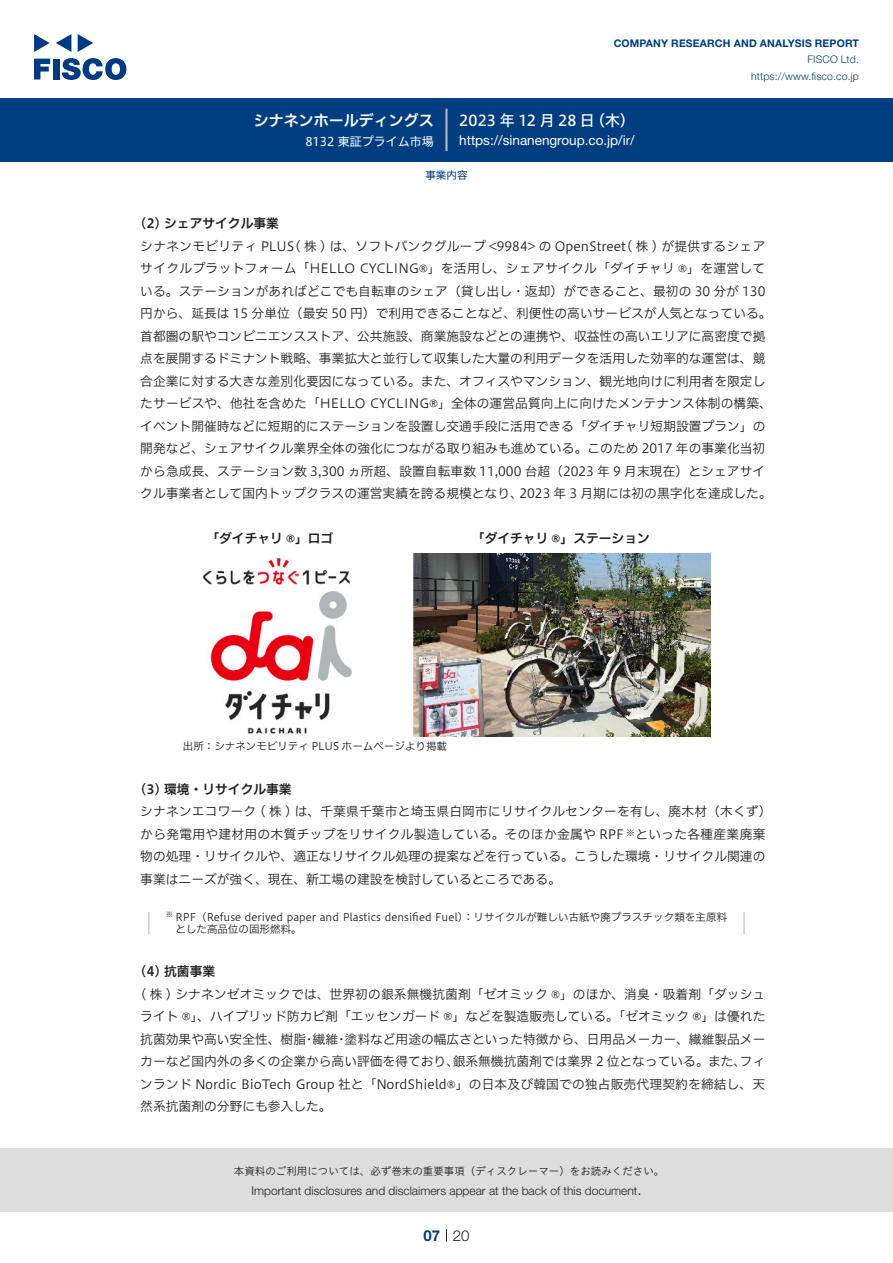
<style>
.page{position:relative;width:893px;height:1263px;background:#fff}
.page>*{position:absolute;margin:0;border:0;box-sizing:border-box;transform-origin:0 0}
.t1{font:15px "Hiragino UD Sans F Std N W5";letter-spacing:.01em;color:#fff}
.t2{font:15px "Hiragino UD Sans F Std N W6";color:#fff}
.t3{font:300 15px "Helvetica Neue LT Std";color:#231f20}
.t4{font:700 15px "Helvetica Neue LT Std";color:#003d81}
.t5{font:13.5px "Helvetica Neue LT Std";color:#fff}
.t6{font:12.75px/22.5px "Hiragino UD Sans F Std N W3";color:#231f20}
.t7{font:12.75px "Hiragino UD Sans F Std N W3";letter-spacing:.025em;color:#231f20}
.t8{font:12.75px "Hiragino UD Sans F Std N W6";color:#231f20}
.t9{font:300 12px "Helvetica Neue LT Std";color:#231f20}
.t10{font:12px "Hiragino UD Sans F Std N W4";color:#fff}
.t11{font:10.5px "Hiragino UD Sans F Std N W3";color:#231f20}
.t12{font:10.5px "Hiragino UD Sans Std W3";color:#231f20}
.t13{font:700 10.5px "Helvetica Neue LT Std";letter-spacing:.015em;color:#003d81}
.t14{font:300 10.5px/16.5px "Helvetica Neue LT Std";letter-spacing:.015em;color:#003d81;text-align:right}
.t15{font:10.5px "Hiragino UD Sans F Std N W4";color:#003d81}
.t16{font:8.85px "Hiragino UD Sans F Std N W3";color:#231f20}
.t17{font:7.35px "Hiragino UD Sans F Std N W3";color:#231f20}
</style>
<div class="page">
<div style="left:0;top:1148px;width:893px;height:64px;background:#ddd"></div>
<svg style="left:34px;top:59px;width:16px;height:20px"></svg>
<div style="left:53px;top:59px;width:6px;height:20px;background:#003a83"></div>
<svg style="left:62px;top:58px;width:64px;height:22px"></svg>
<svg style="left:34px;top:34px;width:16px;height:18px"></svg>
<svg style="left:78px;top:34px;width:15px;height:18px"></svg>
<svg style="left:56px;top:34px;width:15px;height:18px"></svg>
<div style="left:0;top:98px;width:893px;height:64px;background:#003d81"></div>
<hr style="left:445px;top:109px;width:3px;height:42px;background:#b5b5b6">
<svg style="left:446px;top:1229px;width:1px;height:13px"></svg>
<img style="left:202px;top:553px;width:508px;height:184px">
<hr style="left:148px;top:912px;width:2px;height:22px;background:#d3d3d3">
<hr style="left:743px;top:912px;width:2px;height:22px;background:#d3d3d3">
<p class="t2" style="left:254px;top:109px;width:182px">シナネンホールディングス</p>
<p class="t10" style="left:305px;top:132px;width:130px">8132 東証プライム市場</p>
<p class="t13" style="left:614px;top:37px;width:247px">COMPANY RESEARCH AND ANALYSIS REPORT</p>
<p class="t14" style="left:751px;top:51px;width:109px">FISCO Ltd. https://www.fisco.co j p.</p>
<p class="t1" style="left:590px;top:109px;width:46px">（木(</p>
<p class="t1" style="left:459px;top:109px;width:137px">2023 年 12 月 28 日</p>
<p class="t5" style="left:459px;top:132px;width:177px">https://sinanengroup. c o j p. /i r/</p>
<p class="t15" style="left:425px;top:167px;width:43px">事業内容</p>
<p class="t8" style="left:140px;top:214px;width:140px">2( ) シェアサイクル事業</p>
<p class="t7" style="left:140px;top:236px;width:627px">シナネンモビリティ PLUS( 株 ) は、ソフトバンクグループ &lt;9984&gt; の OpenStreet( 株 ) が提供するシェア</p>
<p class="t7" style="left:140px;top:259px;width:626px">サイクルプラットフォーム「HELLO CYCLING®」を活用し、シェアサイクル「ダイチャリ ®」を運営して</p>
<p class="t6" style="left:140px;top:279px;width:627px">いる。ステーションがあればどこでも自転車のシェア（貸し出し・返却）ができること、最初の 30 分が 130</p>
<p class="t6" style="left:140px;top:301px;width:633px">円から、延長は 15 分単位（最安 50 円）で利用できることなど、利便性の高いサービスが人気となっている。</p>
<p class="t6" style="left:140px;top:324px;width:627px">首都圏の駅やコンビニエンスストア、公共施設、商業施設などとの連携や、収益性の高いエリアに高密度で拠</p>
<p class="t6" style="left:140px;top:346px;width:627px">点を展開するドミナント戦略、事業拡大と並行して収集した大量の利用データを活用した効率的な運営は、競</p>
<p class="t6" style="left:140px;top:369px;width:627px">合企業に対する大きな差別化要因になっている。また、オフィスやマンション、観光地向けに利用者を限定し</p>
<p class="t6" style="left:140px;top:391px;width:633px">たサービスや、他社を含めた「HELLO CYCLING®」全体の運営品質向上に向けたメンテナンス体制の構築、</p>
<p class="t6" style="left:140px;top:414px;width:627px">イベント開催時などに短期的にステーションを設置し交通手段に活用できる「ダイチャリ短期設置プラン」の</p>
<p class="t6" style="left:140px;top:436px;width:626px">開発など、シェアサイクル業界全体の強化につながる取り組みも進めている。このため 2017 年の事業化当初</p>
<p class="t6" style="left:140px;top:459px;width:626px">から急成長、ステーション数 3,300 ヵ所超、設置自転車数 11,000 台超（2023 年 9 月末現在）とシェアサイ</p>
<p class="t6" style="left:519px;top:481px;width:254px">2023 年 3 月期には初の黒字化を達成した。</p>
<p class="t6" style="left:140px;top:481px;width:384px">クル事業者として国内トップクラスの運営実績を誇る規模となり、</p>
<p class="t8" style="left:472px;top:529px;width:179px">「ダイチャリ ®」ステーション</p>
<p class="t8" style="left:206px;top:529px;width:128px">「ダイチャリ ®」ロゴ</p>
<p class="t11" style="left:183px;top:738px;width:266px">出所：シナネンモビリティ PLUS ホームページより掲載</p>
<p class="t8" style="left:140px;top:779px;width:153px">3( ) 環境・リサイクル事業</p>
<p class="t6" style="left:635px;top:799px;width:138px;text-indent:-495px">シナネンエコワーク ( 株 ) は、千葉県千葉市と埼玉県白岡市にリサイクルセンターを有し、廃木材（木くず(といった各種産業廃棄</p>
<p class="t6" style="left:140px;top:822px;width:627px">から発電用や建材用の木質チップをリサイクル製造している。そのほか金属や RPF<br>物の処理・リサイクルや、適正なリサイクル処理の提案などを行っている。こうした環境・リサイクル関連の事業はニーズが強く、現在、新工場の建設を検討しているところである。</p>
<p class="t11" style="left:176px;top:909px;width:553px">RPF（Refuse derived paper and Plastics densified Fuel ：）リサイクルが難しい古紙や廃プラスチック類を主原料</p>
<p class="t16" style="left:626px;top:825px;width:10px">※</p>
<p class="t17" style="left:166px;top:908px;width:9px">※</p>
<p class="t11" style="left:176px;top:921px;width:127px">とした高品位の固形燃料。</p>
<p class="t8" style="left:140px;top:962px;width:76px">4( ) 抗菌事業</p>
<p class="t6" style="left:140px;top:982px;width:627px;text-align:right">( 株 ) シナネンゼオミックでは、世界初の銀系無機抗菌剤「ゼオミック ®」のほか、消臭・吸着剤「ダッシュライト ®」、ハイブリッド防カビ剤「エッセンガード ®」などを製造販売している。「ゼオミック ®」は優れた塗料など用途の幅広さといった特徴から、日用品メーカー、繊維製品メー</p>
<p class="t6" style="left:140px;top:1027px;width:167px">抗菌効果や高い安全性、樹脂</p>
<p class="t6" style="left:313px;top:1027px;width:27px">繊維</p>
<p class="t6" style="left:303px;top:1027px;width:14px">・</p>
<p class="t6" style="left:335px;top:1027px;width:14px">・</p>
<p class="t6" style="left:140px;top:1049px;width:626px">カーなど国内外の多くの企業から高い評価を得ており、<br>ンランド Nordic BioTech Group 社と「NordShield®」の日本及び韓国での独占販売代理契約を締結し、天然系抗菌剤の分野にも参入した。</p>
<p class="t6" style="left:453px;top:1049px;width:295px">銀系無機抗菌剤では業界 2 位となっている。また、</p>
<p class="t6" style="left:740px;top:1049px;width:27px">フィ</p>
<p class="t12" style="left:234px;top:1163px;width:432px">本資料のご利用については、必ず巻末の重要事項（ディスクレーマー）をお読みください。</p>
<p class="t3" style="left:637px;top:1180px;width:6px">.</p>
<p class="t9" style="left:251px;top:1183px;width:387px">Important disclosures and disclaimers appear at the back of this document</p>
<p class="t4" style="left:423px;top:1226px;width:18px">07</p>
<p class="t3" style="left:453px;top:1226px;width:18px">20</p>
</div>
